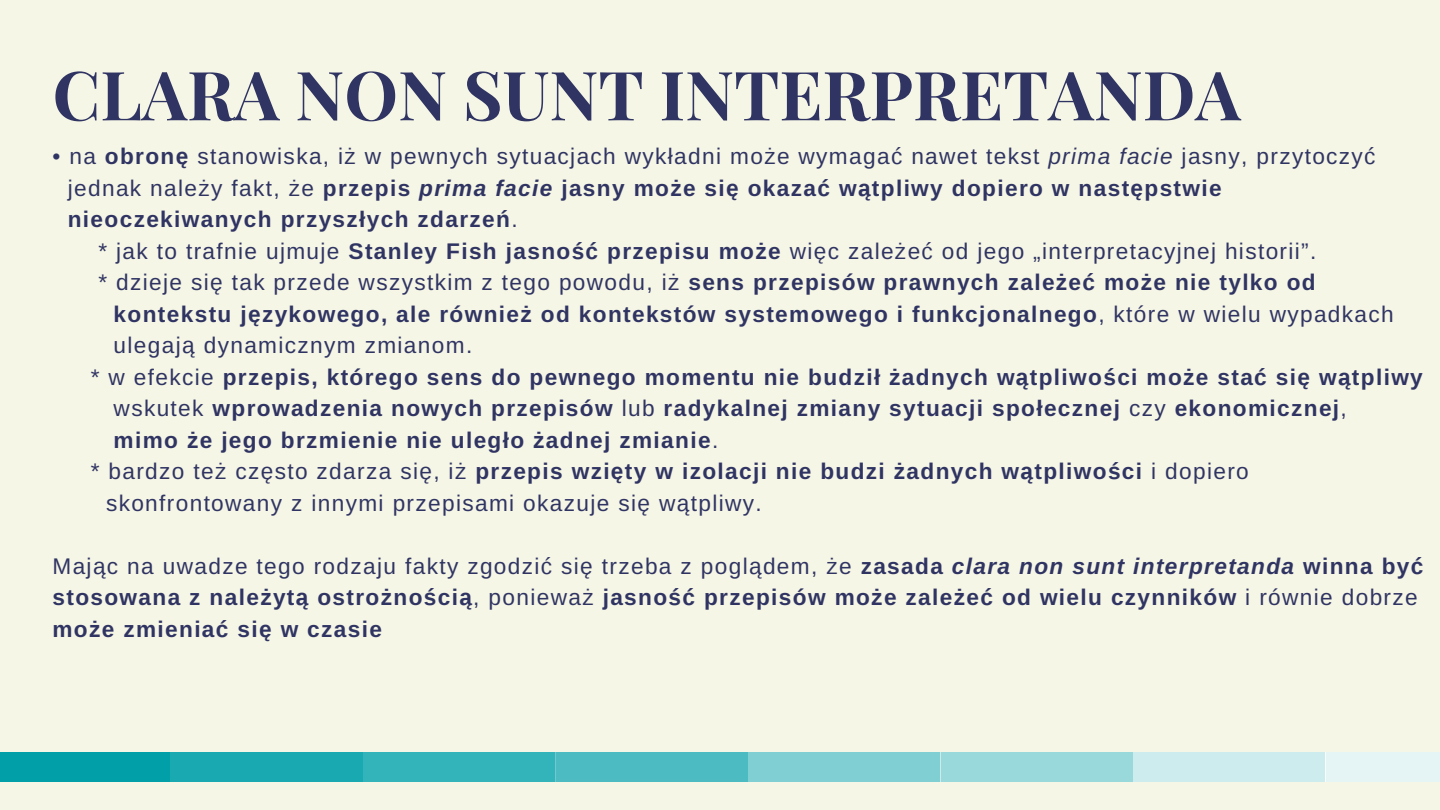
<style>
.page{position:relative;width:1440px;height:810px;background:#f5f6e5}
.page>*{position:absolute;margin:0;border:0;box-sizing:border-box;transform-origin:0 0}
.t1{font:700 67.9px "Playfair Display";color:#303463}
.t2{font:700 22.6px/31.5px "Arimo";letter-spacing:.06em;color:#303463}
.t3{font:22.6px "Arimo";letter-spacing:.06em;color:#303463}
.s1{font-weight:700}
.s2{font-family:"Liberation Sans";font-weight:700}
.s3{font-family:"Liberation Sans"}
.s4{font-style:italic}
.s5{font-weight:400}
.s6{font-family:"Liberation Sans";font-weight:400}
</style>
<div class="page">
<div style="left:0;top:752px;width:1440px;height:30px;background:#01a0a9"></div>
<div style="left:748px;top:752px;width:193px;height:30px;background:#7fcfd3"></div>
<div style="left:1133px;top:752px;width:193px;height:30px;background:#cceced"></div>
<div style="left:363px;top:752px;width:193px;height:30px;background:#33b3ba"></div>
<div style="left:1326px;top:752px;width:114px;height:30px;background:#e5f5f6"></div>
<div style="left:941px;top:752px;width:192px;height:30px;background:#99d9dc"></div>
<div style="left:556px;top:752px;width:192px;height:30px;background:#4cbcc2"></div>
<div style="left:171px;top:752px;width:192px;height:30px;background:#19a9b1"></div>
<h1 class="t1" style="left:52px;top:47px;width:1190px">CLARA NON SUNT INTERPRETANDA</h1>
<p class="t3" style="left:52px;top:144px;width:1325px">• na <span class="s1">obron</span><span class="s2">ę</span> stanowiska, i<span class="s3">ż</span> w pewnych sytuacjach wyk<span class="s3">ł</span>adni mo<span class="s3">ż</span>e wymaga<span class="s3">ć</span> nawet tekst <span class="s4">prima facie</span> jasny, przytoczy<span class="s3">ć</span></p>
<p class="t2" style="left:68px;top:172px;width:1155px"><span class="s5">jednak nale</span><span class="s6">ż</span><span class="s5">y fakt,</span> <span class="s6">ż</span><span class="s5">e</span> przepis <span class="s4">prima facie</span> jasny mo<span class="s3">ż</span>e si<span class="s3">ę</span> okaza<span class="s3">ć</span> w<span class="s3">ą</span>tpliwy dopiero w nast<span class="s3">ę</span>pstwie</p>
<p class="t2" style="left:68px;top:204px;width:451px">nieoczekiwanych przysz<span class="s3">ł</span>ych zdarze<span class="s3">ń</span><span class="s5">.</span></p>
<p class="t3" style="left:98px;top:238px;width:1220px">* jak to trafnie ujmuje <span class="s1">Stanley Fish jasno</span><span class="s2">ść</span> <span class="s1">przepisu mo</span><span class="s2">ż</span><span class="s1">e</span> wi<span class="s3">ę</span>c zale<span class="s3">ż</span>e<span class="s3">ć</span> od jego „interpretacyjnej historii”.</p>
<p class="t3" style="left:98px;top:270px;width:1219px">* dzieje si<span class="s3">ę</span> tak przede wszystkim z tego powodu, i<span class="s3">ż</span> <span class="s1">sens przepisów prawnych zale</span><span class="s2">ż</span><span class="s1">e</span><span class="s2">ć</span> <span class="s1">mo</span><span class="s2">ż</span><span class="s1">e nie tylko od</span></p>
<p class="t2" style="left:114px;top:298px;width:1282px">kontekstu j<span class="s3">ę</span>zykowego, ale równie<span class="s3">ż</span> od kontekstów systemowego i funkcjonalnego<span class="s5">, które w wielu wypadkach</span></p>
<p class="t3" style="left:114px;top:333px;width:360px">ulegaj<span class="s3">ą</span> dynamicznym zmianom.</p>
<p class="t2" style="left:91px;top:361px;width:1334px"><span class="s5">* w efekcie</span> przepis, którego sens do pewnego momentu nie budzi<span class="s3">ł ż</span>adnych w<span class="s3">ą</span>tpliwo<span class="s3">ś</span>ci mo<span class="s3">ż</span>e sta<span class="s3">ć</span> si<span class="s3">ę</span> w<span class="s3">ą</span>tpliwy</p>
<p class="t2" style="left:114px;top:393px;width:1235px"><span class="s5">wskutek</span> wprowadzenia nowych przepisów <span class="s5">lub</span> radykalnej zmiany sytuacji spo<span class="s3">ł</span>ecznej <span class="s5">czy</span> ekonomicznej<span class="s5">,</span></p>
<p class="t2" style="left:114px;top:424px;width:606px">mimo <span class="s3">ż</span>e jego brzmienie nie uleg<span class="s3">ł</span>o <span class="s3">ż</span>adnej zmianie<span class="s5">.</span></p>
<p class="t2" style="left:91px;top:456px;width:1160px"><span class="s5">* bardzo te</span><span class="s6">ż</span> <span class="s5">cz</span><span class="s6">ę</span><span class="s5">sto zdarza si</span><span class="s6">ę</span><span class="s5">, i</span><span class="s6">ż</span> przepis wzi<span class="s3">ę</span>ty w izolacji nie budzi <span class="s3">ż</span>adnych w<span class="s3">ą</span>tpliwo<span class="s3">ś</span>ci <span class="s5">i dopiero</span></p>
<p class="t3" style="left:106px;top:490px;width:657px">skonfrontowany z innymi przepisami okazuje si<span class="s3">ę</span> w<span class="s3">ą</span>tpliwy.</p>
<p class="t2" style="left:52px;top:550px;width:1372px"><span class="s5">Maj</span><span class="s6">ą</span><span class="s5">c na uwadze tego rodzaju fakty zgodzi</span><span class="s6">ć</span> <span class="s5">si</span><span class="s6">ę</span> <span class="s5">trzeba z pogl</span><span class="s6">ą</span><span class="s5">dem,</span> <span class="s6">ż</span><span class="s5">e</span> zasada <span class="s4">clara non sunt interpretanda</span> winna by<span class="s3">ć </span>stosowana z nale<span class="s3">ż</span>yt<span class="s3">ą</span> ostro<span class="s3">ż</span>no<span class="s3">ś</span>ci<span class="s3">ą</span><span class="s5">, poniewa</span><span class="s6">ż</span> jasno<span class="s3">ść</span> przepisów mo<span class="s3">ż</span>e zale<span class="s3">ż</span>e<span class="s3">ć</span> od wielu czynników <span class="s5">i równie dobrze </span>mo<span class="s3">ż</span>e zmienia<span class="s3">ć</span> si<span class="s3">ę</span> w czasie</p>
</div>
